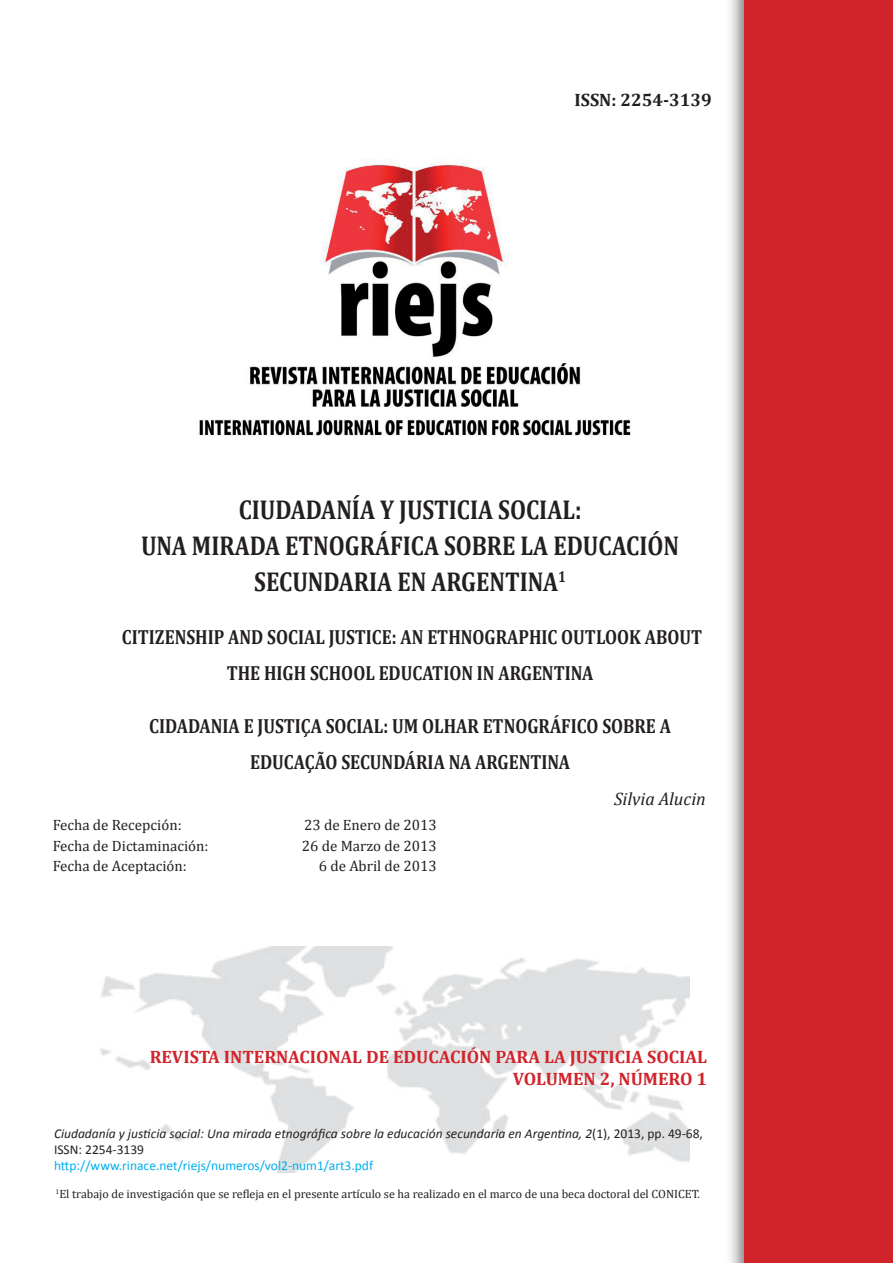
<style>
.page{position:relative;width:893px;height:1263px;background:#fff}
.page>*{position:absolute;margin:0;border:0;box-sizing:border-box;transform-origin:0 0}
.t1{font:700 27.3px "Cambria";color:#231f20;scale:.84 1}
.t2{font:700 20.55px "Cambria";color:#231f20;scale:.84 1}
.t3{font:700 18px "Cambria";color:#d1232a}
.t4{font:700 18px "Cambria";color:#231f20}
.t5{font:italic 18px "Cambria";color:#231f20}
.t6{font:700 15.9px "Cambria";color:#231f20;scale:.84 1}
.t7{font:15px "Cambria";color:#231f20}
.t8{font:italic 13.5px/16.2px "Calibri";color:#231f20}
.t9{font:13.5px "Calibri";color:#00aeef}
.t10{font:12px "Cambria";color:#231f20}
.s1{font-style:normal}
</style>
<div class="page">
<img style="left:100px;top:946px;width:590px;height:226px">
<img style="left:199px;top:160px;width:432px;height:276px">
<div style="left:725px;top:0;width:168px;height:1263px;background:#231f20;opacity:.6"></div>
<div style="left:744px;top:0;width:149px;height:1263px;background:#d1232a"></div>
<p class="t4" style="left:574px;top:87px;width:139px">ISSN: 2254-3139</p>
<h1 class="t1" style="left:239px;top:490px;width:18px">CIUDADANÍA</h1>
<h1 class="t1" style="left:380px;top:490px;width:48px">Y JUSTICIA</h1>
<h1 class="t1" style="left:498px;top:490px;width:16px">SOCIAL</h1>
<h1 class="t1" style="left:575px;top:490px;width:9px">:</h1>
<h1 class="t1" style="left:141px;top:526px;width:19px">UNA</h1>
<h1 class="t1" style="left:192px;top:526px;width:19px">MIRADA</h1>
<h1 class="t1" style="left:285px;top:526px;width:19px">ETNO</h1>
<h1 class="t1" style="left:345px;top:526px;width:69px">GRÁFICA</h1>
<h1 class="t1" style="left:444px;top:526px;width:148px">SOBRE LAEDUCACIÓN</h1>
<h1 class="t1" style="left:254px;top:562px;width:18px">SECUNDARIA</h1>
<h1 class="t1" style="left:397px;top:562px;width:111px">EN ARGENTINA</h1>
<p class="t6" style="left:558px;top:565px;width:11px">1</p>
<p class="t2" style="left:122px;top:622px;width:142px">CITIZENSHIPAND</p>
<p class="t2" style="left:267px;top:622px;width:13px">SOCIAL</p>
<p class="t2" style="left:329px;top:622px;width:20px">JUSTICE</p>
<p class="t2" style="left:392px;top:622px;width:216px">: AN ETHNOGRAPHICOUTLOO</p>
<p class="t2" style="left:629px;top:622px;width:60px">K ABOUT</p>
<p class="t2" style="left:227px;top:658px;width:151px">THE HIGH SCHOOL</p>
<p class="t2" style="left:379px;top:658px;width:14px">EDUCATION</p>
<p class="t2" style="left:477px;top:658px;width:79px">IN ARGENTINA</p>
<p class="t2" style="left:149px;top:711px;width:13px">CIDADANIA</p>
<p class="t2" style="left:244px;top:711px;width:36px">E JUSTI</p>
<p class="t2" style="left:301px;top:711px;width:42px">ÇA SOCIAL</p>
<p class="t2" style="left:383px;top:711px;width:132px">: UM OLHARETNO</p>
<p class="t2" style="left:527px;top:711px;width:52px">GRÁFICO</p>
<p class="t2" style="left:602px;top:711px;width:83px">SOBRE A</p>
<p class="t2" style="left:250px;top:747px;width:14px">EDUCA</p>
<p class="t2" style="left:305px;top:747px;width:58px">ÇÃO SECUND</p>
<p class="t2" style="left:405px;top:747px;width:137px">ÁRIA NA ARGENTINA</p>
<p class="t5" style="left:614px;top:786px;width:93px">Silvia Alucin</p>
<p class="t7" style="left:53px;top:816px;width:130px">Fecha de Recepción:</p>
<p class="t7" style="left:304px;top:816px;width:134px">23 de Enero de 2013</p>
<p class="t7" style="left:53px;top:837px;width:157px">Fecha de Dictaminación:</p>
<p class="t7" style="left:302px;top:837px;width:136px">26 de Marzo de 2013</p>
<p class="t7" style="left:53px;top:857px;width:136px">Fecha de Aceptación:</p>
<p class="t7" style="left:319px;top:857px;width:119px">6 de Abril de 2013</p>
<p class="t3" style="left:150px;top:1044px;width:11px">REVISTA</p>
<p class="t3" style="left:224px;top:1044px;width:12px">INTERNACIONAL</p>
<p class="t3" style="left:366px;top:1044px;width:39px">DE EDUCACIÓN</p>
<p class="t3" style="left:495px;top:1044px;width:12px">PARA</p>
<p class="t3" style="left:544px;top:1044px;width:43px">LA JUSTICIA</p>
<p class="t3" style="left:647px;top:1044px;width:11px">SOCIAL</p>
<p class="t3" style="left:513px;top:1066px;width:13px">VOLUMEN</p>
<p class="t3" style="left:600px;top:1066px;width:32px">2, NÚMERO</p>
<p class="t3" style="left:696px;top:1066px;width:12px">1</p>
<p class="t8" style="left:54px;top:1124px;width:650px">Ciudadanía y justicia social: Una mirada etnográfica sobre la educación secundaria en Argentina, 2<span class="s1">(1), 2013, pp. 49-68,<br>ISSN: 2254-3139</span></p>
<p class="t9" style="left:54px;top:1157px;width:321px">http://www.rinace.net/riejs/numeros/vol2-num1/art3.pdf</p>
<p class="t10" style="left:56px;top:1187px;width:646px"><sup>1</sup>El trabajo de investigación que se refleja en el presente artículo se ha realizado en el marco de una beca doctoral del CONICET.</p>
</div>
